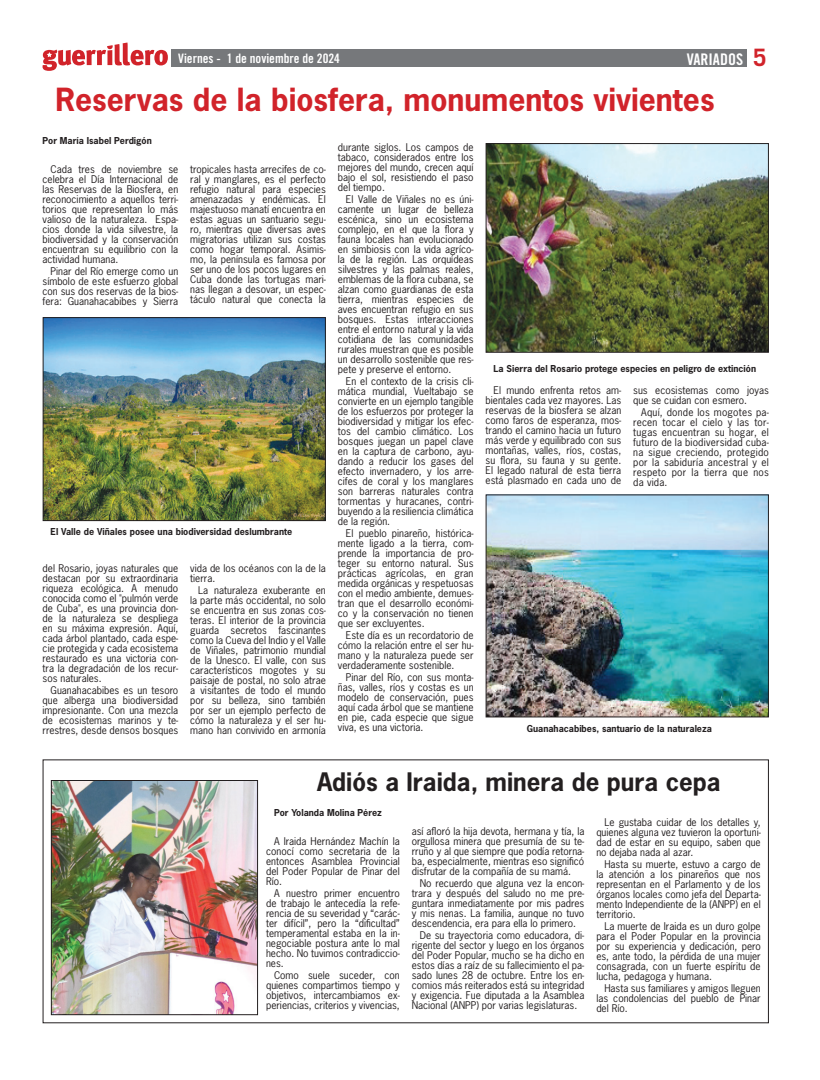
<style>
.page{position:relative;width:820px;height:1080px;background:#fff}
.page>*{position:absolute;margin:0;border:0;box-sizing:border-box;transform-origin:0 0}
.t1{font:700 30px "News Gothic Std";color:#d1232a}
.t2{font:700 24px "News Gothic Std";color:#231f20}
.t3{font:700 24px "Trade Gothic LT Std";color:#d1232a}
.t4{font:16px "Trade Gothic LT Std Bd Cn 20";color:#fff}
.t5{font:13px "Trade Gothic LT Std Bd Cn 20";color:#fff}
.CUERPO_DE_TEXTOOOOO{font:10px/10px "News Gothic Std";color:#231f20;text-align:justify}
.CUERPO_DE_TEXTOOOOO-2{font:700 9px "News Gothic Std";color:#231f20}
</style>
<div class="page">
<svg style="left:43px;top:43px;width:125px;height:28px"></svg>
<div style="left:171px;top:50px;width:575px;height:17px;background:#76787b"></div>
<img style="left:487px;top:145px;width:279px;height:206px">
<div style="left:485px;top:143px;width:283px;height:210px;border:1px solid #231f20"></div>
<img style="left:487px;top:496px;width:279px;height:219px">
<div style="left:485px;top:494px;width:283px;height:223px;border:1px solid #231f20"></div>
<img style="left:45px;top:319px;width:279px;height:200px">
<div style="left:43px;top:317px;width:283px;height:204px;border:1px solid #231f20"></div>
<img style="left:53px;top:782px;width:203px;height:231px">
<div style="left:51px;top:780px;width:207px;height:235px;border:1px solid #231f20"></div>
<p class="t5" style="left:178px;top:51px;width:163px">Viernes - 1 de noviembre de 2024</p>
<p class="t4" style="left:686px;top:50px;width:58px">VARIADOS</p>
<p class="t3" style="left:753px;top:43px;width:15px">5</p>
<p class="t1" style="left:55px;top:80px;width:660px">Reservas de la biosfera, monumentos vivientes</p>
<p class="CUERPO_DE_TEXTOOOOO-2" style="left:43px;top:135px;width:111px">Por María Isabel Perdigón</p>
<p class="CUERPO_DE_TEXTOOOOO" style="left:43px;top:164px;width:137px;text-indent:8px">Cada tres de noviembre se celebra el Día Internacional de las Reservas de la Biosfera, en reconocimiento a aquellos terri&shy;torios que representan lo más valioso de la naturaleza. Espa&shy;cios donde la vida silvestre, la biodiversidad y la conservación encuentran su equilibrio con la actividad humana.</p>
<p class="CUERPO_DE_TEXTOOOOO" style="left:43px;top:266px;width:137px;text-indent:8px">Pinar del Río emerge como un símbolo de este esfuerzo global con sus dos reservas de la bios&shy;fera: Guanahacabibes y Sierra</p>
<p class="CUERPO_DE_TEXTOOOOO" style="left:338px;top:142px;width:137px">durante siglos. Los campos de tabaco, considerados entre los mejores del mundo, crecen aquí bajo el sol, resistiendo el paso del tiempo.</p>
<p class="CUERPO_DE_TEXTOOOOO" style="left:338px;top:194px;width:137px;text-indent:8px">El Valle de Viñales no es úni&shy;camente un lugar de belleza escénica, sino un ecosistema complejo, en el que la flora y fauna locales han evolucionado en simbiosis con la vida agríco&shy;la de la región. Las orquídeas silvestres y las palmas reales, emblemas de la flora cubana, se alzan como guardianas de esta tierra, mientras especies de aves encuentran refugio en sus bosques. Estas interacciones entre el entorno natural y la vida cotidiana de las comunidades rurales muestran que es posible un desarrollo sostenible que res&shy;pete y preserve el entorno.</p>
<p class="CUERPO_DE_TEXTOOOOO" style="left:338px;top:376px;width:137px;text-indent:8px">En el contexto de la crisis cli&shy;mática mundial, Vueltabajo se convierte en un ejemplo tangible de los esfuerzos por proteger la biodiversidad y mitigar los efec&shy;tos del cambio climático. Los bosques juegan un papel clave en la captura de carbono, ayu&shy;dando a reducir los gases del efecto invernadero, y los arre&shy;cifes de coral y los manglares son barreras naturales contra tormentas y huracanes, contri&shy;buyendo a la resiliencia climática de la región.</p>
<p class="CUERPO_DE_TEXTOOOOO" style="left:338px;top:528px;width:137px;text-indent:8px">El pueblo pinareño, histórica&shy;mente ligado a la tierra, com&shy;prende la importancia de pro&shy;teger su entorno natural. Sus prácticas agrícolas, en gran medida orgánicas y respetuosas con el medio ambiente, demues&shy;tran que el desarrollo económi&shy;co y la conservación no tienen que ser excluyentes.</p>
<p class="CUERPO_DE_TEXTOOOOO" style="left:338px;top:630px;width:137px;text-indent:8px">Este día es un recordatorio de cómo la relación entre el ser hu&shy;mano y la naturaleza puede ser verdaderamente sostenible.</p>
<p class="CUERPO_DE_TEXTOOOOO" style="left:338px;top:672px;width:137px;text-indent:8px">Pinar del Río, con sus monta&shy;ñas, valles, ríos y costas es un modelo de conservación, pues aquí cada árbol que se mantiene en pie, cada especie que sigue viva, es una victoria.</p>
<p class="CUERPO_DE_TEXTOOOOO" style="left:190px;top:164px;width:137px">tropicales hasta arrecifes de co&shy;ral y manglares, es el perfecto refugio natural para especies amenazadas y endémicas. El majestuoso manatí encuentra en estas aguas un santuario segu&shy;ro, mientras que diversas aves migratorias utilizan sus costas como hogar temporal. Asimis&shy;mo, la península es famosa por ser uno de los pocos lugares en Cuba donde las tortugas mari&shy;nas llegan a desovar, un espec&shy;táculo natural que conecta la</p>
<p class="CUERPO_DE_TEXTOOOOO-2" style="left:493px;top:362px;width:264px">La Sierra del Rosario protege especies en peligro de extinción</p>
<p class="CUERPO_DE_TEXTOOOOO" style="left:485px;top:385px;width:137px;text-indent:8px">El mundo enfrenta retos am&shy;bientales cada vez mayores. Las reservas de la biosfera se alzan como faros de esperanza, mos&shy;trando el camino hacia un futuro más verde y equilibrado con sus montañas, valles, ríos, costas, su flora, su fauna y su gente.<br>El legado natural de esta tierra está plasmado en cada uno de</p>
<p class="CUERPO_DE_TEXTOOOOO" style="left:633px;top:385px;width:137px">sus ecosistemas como joyas que se cuidan con esmero.</p>
<p class="CUERPO_DE_TEXTOOOOO" style="left:633px;top:407px;width:137px;text-indent:8px">Aquí, donde los mogotes pa&shy;recen tocar el cielo y las tor&shy;tugas encuentran su hogar, el futuro de la biodiversidad cuba&shy;na sigue creciendo, protegido por la sabiduría ancestral y el respeto por la tierra que nos da vida.</p>
<p class="CUERPO_DE_TEXTOOOOO-2" style="left:51px;top:526px;width:243px">El Valle de Viñales posee una biodiversidad deslumbrante</p>
<p class="CUERPO_DE_TEXTOOOOO" style="left:43px;top:563px;width:137px">del Rosario, joyas naturales que destacan por su extraordinaria riqueza ecológica. A menudo conocida como el "pulmón verde de Cuba", es una provincia don&shy;de la naturaleza se despliega en su máxima expresión. Aquí, cada árbol plantado, cada espe&shy;cie protegida y cada ecosistema restaurado es una victoria con&shy;tra la degradación de los recur&shy;sos naturales.</p>
<p class="CUERPO_DE_TEXTOOOOO" style="left:43px;top:685px;width:137px;text-indent:8px">Guanahacabibes es un tesoro que alberga una biodiversidad impresionante. Con una mezcla de ecosistemas marinos y te&shy;rrestres, desde densos bosques</p>
<p class="CUERPO_DE_TEXTOOOOO" style="left:190px;top:563px;width:137px">vida de los océanos con la de la tierra.</p>
<p class="CUERPO_DE_TEXTOOOOO" style="left:190px;top:585px;width:137px;text-indent:8px">La naturaleza exuberante en la parte más occidental, no solo se encuentra en sus zonas cos&shy;teras. El interior de la provincia guarda secretos fascinantes como la Cueva del Indio y el Valle de Viñales, patrimonio mundial de la Unesco. El valle, con sus característicos mogotes y su paisaje de postal, no solo atrae a visitantes de todo el mundo por su belleza, sino también por ser un ejemplo perfecto de cómo la naturaleza y el ser hu&shy;mano han convivido en armonía</p>
<p class="CUERPO_DE_TEXTOOOOO-2" style="left:526px;top:723px;width:186px">Guanahacabibes, santuario de la naturaleza</p>
<p class="t2" style="left:317px;top:767px;width:405px">Adiós a Iraida, minera de pura cepa</p>
<p class="CUERPO_DE_TEXTOOOOO" style="left:411px;top:826px;width:174px">así afloró la hija devota, hermana y tía, la orgullosa minera que presumía de su te&shy;rruño y al que siempre que podía retorna&shy;ba, especialmente, mientras eso significó disfrutar de la compañía de su mamá.</p>
<p class="CUERPO_DE_TEXTOOOOO" style="left:411px;top:878px;width:174px;text-indent:8px">No recuerdo que alguna vez la encon&shy;trara y después del saludo no me pre&shy;guntara inmediatamente por mis padres y mis nenas. La familia, aunque no tuvo descendencia, era para ella lo primero.</p>
<p class="CUERPO_DE_TEXTOOOOO" style="left:411px;top:930px;width:174px;text-indent:8px">De su trayectoria como educadora, di&shy;rigente del sector y luego en los órganos del Poder Popular, mucho se ha dicho en estos días a raíz de su fallecimiento el pa&shy;sado lunes 28 de octubre. Entre los en&shy;comios más reiterados está su integridad y exigencia. Fue diputada a la Asamblea Nacional (ANPP) por varias legislaturas.</p>
<p class="CUERPO_DE_TEXTOOOOO-2" style="left:274px;top:806px;width:109px">Por Yolanda Molina Pérez</p>
<p class="CUERPO_DE_TEXTOOOOO" style="left:596px;top:817px;width:166px;text-indent:8px">Le gustaba cuidar de los detalles y, quienes alguna vez tuvieron la oportuni&shy;dad de estar en su equipo, saben que no dejaba nada al azar.</p>
<p class="CUERPO_DE_TEXTOOOOO" style="left:596px;top:859px;width:166px;text-indent:8px">Hasta su muerte, estuvo a cargo de la atención a los pinareños que nos representan en el Parlamento y de los órganos locales como jefa del Departa&shy;mento Independiente de la (ANPP) en el territorio.</p>
<p class="CUERPO_DE_TEXTOOOOO" style="left:596px;top:921px;width:166px;text-indent:8px">La muerte de Iraida es un duro golpe para el Poder Popular en la provincia por su experiencia y dedicación, pero es, ante todo, la pérdida de una mujer consagrada, con un fuerte espíritu de lucha, pedagoga y humana.</p>
<p class="CUERPO_DE_TEXTOOOOO" style="left:596px;top:983px;width:166px;text-indent:8px">Hasta sus familiares y amigos lleguen las condolencias del pueblo de Pinar del Río.</p>
<p class="CUERPO_DE_TEXTOOOOO" style="left:266px;top:837px;width:135px;text-indent:8px">A Iraida Hernández Machín la conocí como secretaria de la entonces Asamblea Provincial del Poder Popular de Pinar del Río.</p>
<p class="CUERPO_DE_TEXTOOOOO" style="left:266px;top:889px;width:135px;text-indent:8px">A nuestro primer encuentro de trabajo le antecedía la refe&shy;rencia de su severidad y “carác&shy;ter difícil”, pero la “dificultad” temperamental estaba en la in&shy;negociable postura ante lo mal hecho. No tuvimos contradiccio&shy;nes.</p>
<p class="CUERPO_DE_TEXTOOOOO" style="left:266px;top:971px;width:135px;text-indent:8px">Como suele suceder, con quienes compartimos tiempo y objetivos, intercambiamos ex&shy;periencias, criterios y vivencias,</p>
</div>
